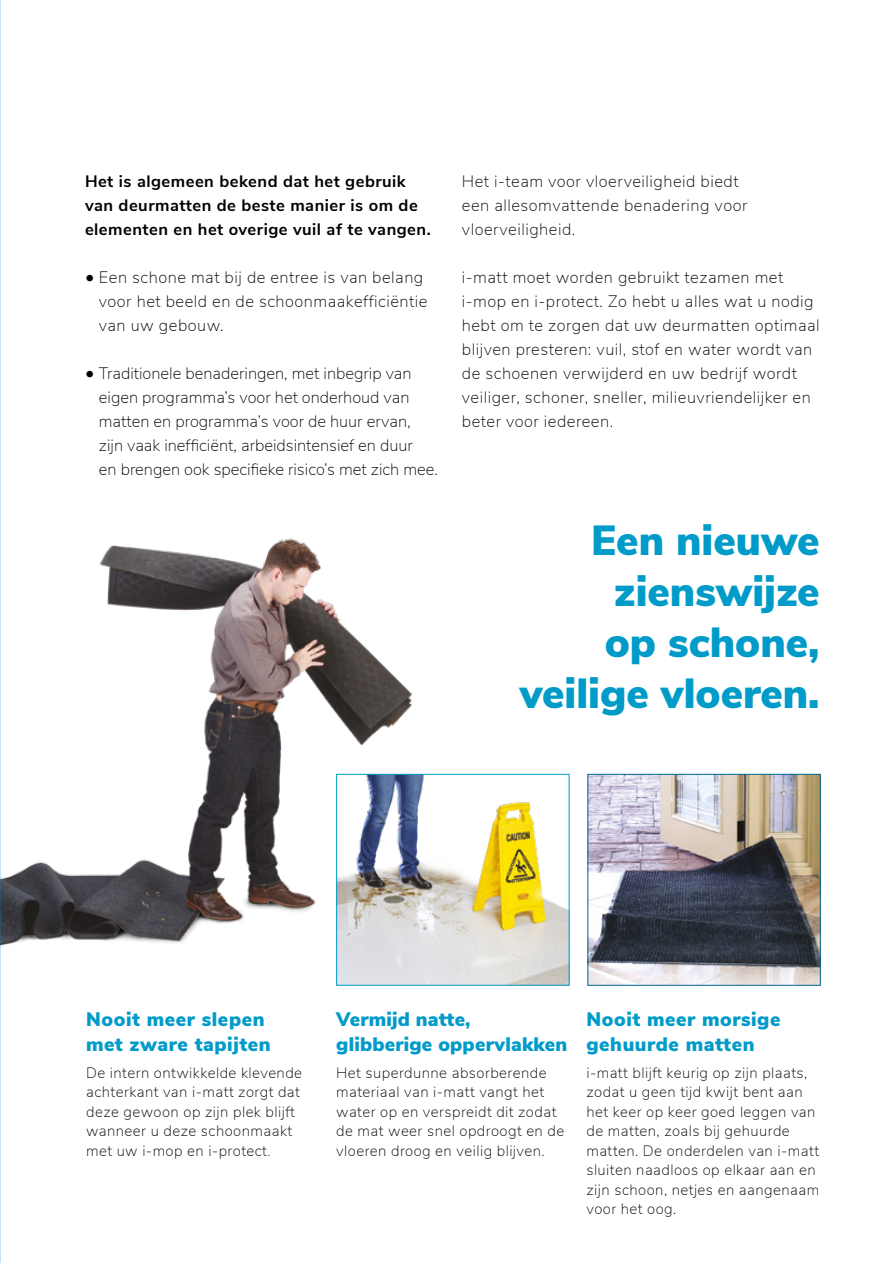
<style>
.page{position:relative;width:893px;height:1263px;background:#fff}
.page>*{position:absolute;margin:0;border:0;box-sizing:border-box;transform-origin:0 0}
.t1{font:900 42px/51px "Nunito Sans";color:#009bc9;text-align:right}
.t2{font:900 19.5px/25.5px "Nunito Sans";letter-spacing:.03em;color:#009bc9}
.t3{font:900 19.5px/25.5px "Nunito Sans";letter-spacing:.01em;color:#009bc9}
.t4{font:200 16.5px/24px "Nunito Sans";letter-spacing:.03em;color:#000}
.t5{font:200 16.5px/24px "Nunito Sans";color:#000}
.t6{font:700 16.5px/24px "Nunito Sans";letter-spacing:.03em;color:#000}
.t7{font:200 15px/19.5px "Nunito Sans";letter-spacing:.03em;color:#000}
.s1{font-size:18px}
.s2{color:#3c3c3b}
</style>
<div class="page">
<img style="left:0;top:493px;width:496px;height:477px">
<img style="left:589px;top:776px;width:230px;height:208px">
<div style="left:587px;top:774px;width:234px;height:212px;border:1px solid #006693"></div>
<img style="left:338px;top:776px;width:229px;height:208px">
<div style="left:336px;top:774px;width:233px;height:212px;border:1px solid #009bc9"></div>
<p class="t6" style="left:85px;top:168px;width:347px">Het is algemeen bekend dat het gebruik van deurmatten de beste manier is om de elementen en het overige vuil af te vangen.</p>
<p class="t4" style="left:99px;top:264px;width:330px;text-indent:-14px"><span class="s1">•</span> Een schone mat bij de entree is van belang voor het beeld en de schoonmaakefficiëntie van uw gebouw.</p>
<p class="t5" style="left:99px;top:360px;width:341px;text-indent:-14px"><span class="s1">•</span> Traditionele benaderingen, met inbegrip van eigen programma’s voor het onderhoud van matten en programma’s voor de huur ervan, zijn vaak inefficiënt, arbeidsintensief en duur<br>en brengen ook specifieke risico’s met zich mee.</p>
<p class="t4" style="left:462px;top:168px;width:287px">Het i-team voor vloerveiligheid biedt een allesomvattende benadering voor vloerveiligheid.</p>
<p class="t4" style="left:462px;top:264px;width:359px">i-matt moet worden gebruikt tezamen met i-mop en i-protect. Zo hebt u alles wat u nodig hebt om te zorgen dat uw deurmatten optimaal blijven presteren: vuil, stof en water wordt van de schoenen verwijderd en uw bedrijf wordt veiliger, schoner, sneller, milieuvriendelijker en beter voor iedereen.</p>
<h1 class="t1" style="left:520px;top:513px;width:301px">Een nieuwe zienswijze<br>op schone, veilige vloeren.</h1>
<h2 class="t2" style="left:86px;top:1005px;width:186px">Nooit meer slepen met zware tapijten</h2>
<p class="t7" style="left:86px;top:1062px;width:218px">De intern ontwikkelde klevende achterkant van i-matt zorgt dat deze gewoon op zijn plek blijft wanneer u deze schoonmaakt met uw i-mop en i-protect<span class="s2">.</span></p>
<h2 class="t3" style="left:336px;top:1005px;width:233px">Vermijd natte, glibberige oppervlakken</h2>
<p class="t7" style="left:336px;top:1062px;width:230px">Het superdunne absorberende materiaal van i-matt vangt het water op en verspreidt dit zodat de mat weer snel opdroogt en de vloeren droog en veilig blijven.</p>
<h2 class="t2" style="left:586px;top:1005px;width:196px">Nooit meer morsige gehuurde matten</h2>
<p class="t7" style="left:586px;top:1062px;width:234px">i-matt blijft keurig op zijn plaats, zodat u geen tijd kwijt bent aan het keer op keer goed leggen van de matten, zoals bij gehuurde matten. De onderdelen van i-matt sluiten naadloos op elkaar aan en zijn schoon, netjes en aangenaam voor het oog.</p>
</div>
